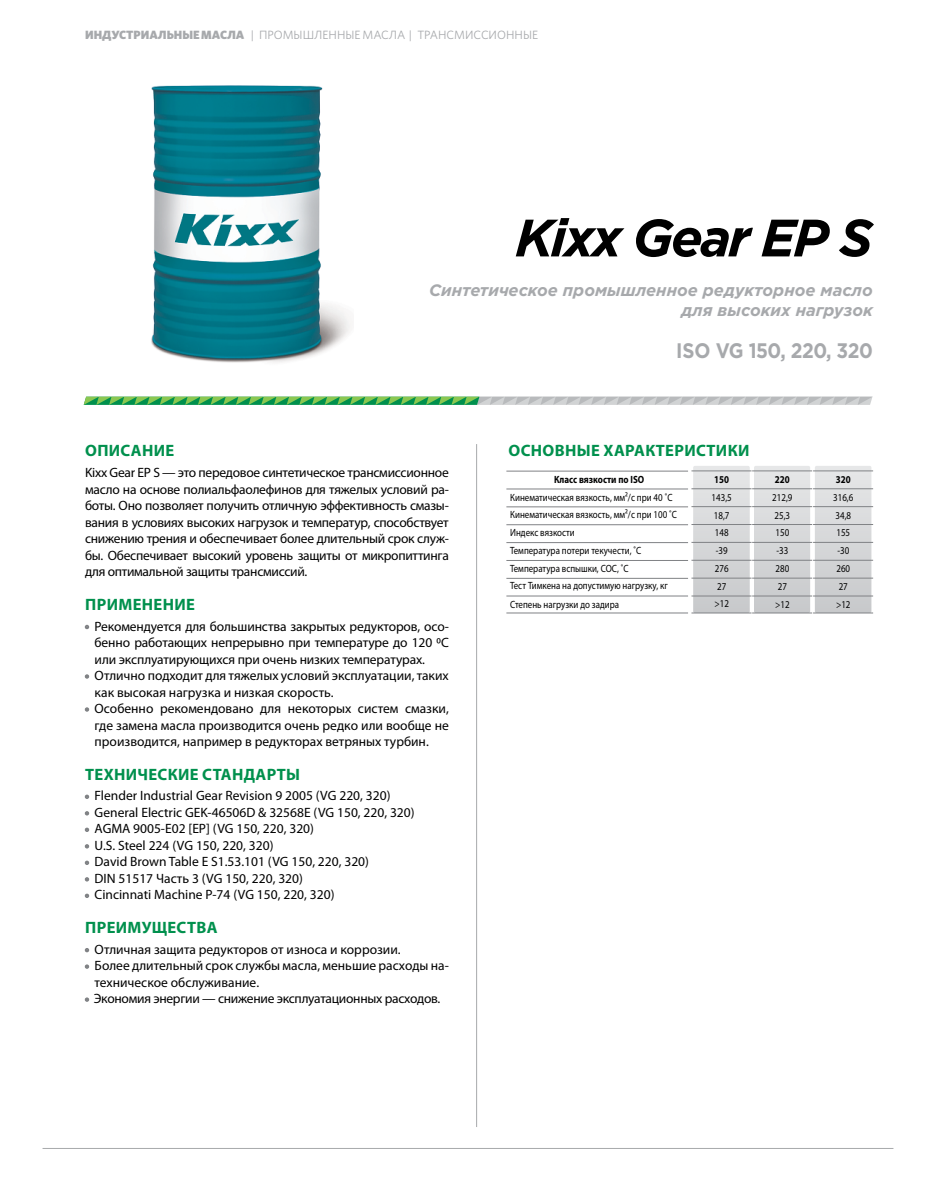
<style>
.page{position:relative;width:936px;height:1191px;background:#fff}
.page>*{position:absolute;margin:0;border:0;box-sizing:border-box;transform-origin:0 0}
.t1{font:italic 700 52.5px "Gotham Pro";letter-spacing:-.05em;color:#000}
.t2{font:700 21px "Gotham Pro";letter-spacing:-.025em;color:#a7a9ac;scale:.9 1}
.t3{font:700 16.5px "Myriad Pro";letter-spacing:.02em;color:#00904d}
.t4{font:italic 700 16.5px/19.8px "Gotham Pro";color:#a7a9ac;text-align:right}
.t5{font:13.5px/16.5px "Myriad Pro";color:#000;text-align:justify}
.t6{font:13.5px "Myriad Pro";letter-spacing:-.02em;color:#000}
.t7{font:12px "Whitney";color:#a7a9ac}
.t8{font:10.5px/17.7px "Myriad Pro";color:#000;text-align:center;scale:.85 1}
.t9{font:700 10.5px "Myriad Pro";color:#000;scale:.85 1}
.s1{font-weight:900}
.s2{color:#808285}
</style>
<div class="page">
<hr style="left:43px;top:1148px;width:850px;height:1px;background:#a7a9ac">
<hr style="left:476px;top:444px;width:1px;height:683px;background:#a7a9ac">
<hr style="left:506px;top:488px;width:182px;height:1px;background:#808285">
<hr style="left:506px;top:471px;width:182px;height:1px;background:#808285">
<hr style="left:506px;top:506px;width:182px;height:1px;background:#808285">
<hr style="left:506px;top:524px;width:182px;height:1px;background:#808285">
<hr style="left:506px;top:542px;width:182px;height:1px;background:#808285">
<hr style="left:506px;top:560px;width:182px;height:1px;background:#808285">
<hr style="left:506px;top:578px;width:182px;height:1px;background:#808285">
<hr style="left:506px;top:595px;width:182px;height:1px;background:#808285">
<hr style="left:506px;top:612px;width:182px;height:1px;background:#808285">
<svg style="left:693px;top:466px;width:178px;height:147px;background:#d7d8da"></svg>
<hr style="left:691px;top:488px;width:60px;height:1px;background:#808285">
<hr style="left:691px;top:470px;width:60px;height:1px;background:#808285">
<hr style="left:691px;top:506px;width:60px;height:1px;background:#808285">
<hr style="left:691px;top:524px;width:60px;height:1px;background:#808285">
<hr style="left:691px;top:542px;width:60px;height:1px;background:#808285">
<hr style="left:691px;top:560px;width:60px;height:1px;background:#808285">
<hr style="left:691px;top:578px;width:60px;height:1px;background:#808285">
<hr style="left:691px;top:595px;width:60px;height:1px;background:#808285">
<hr style="left:691px;top:612px;width:60px;height:1px;background:#808285">
<hr style="left:752px;top:488px;width:60px;height:1px;background:#808285">
<hr style="left:752px;top:470px;width:60px;height:1px;background:#808285">
<hr style="left:752px;top:506px;width:60px;height:1px;background:#808285">
<hr style="left:752px;top:524px;width:60px;height:1px;background:#808285">
<hr style="left:752px;top:542px;width:60px;height:1px;background:#808285">
<hr style="left:752px;top:560px;width:60px;height:1px;background:#808285">
<hr style="left:752px;top:578px;width:60px;height:1px;background:#808285">
<hr style="left:752px;top:595px;width:60px;height:1px;background:#808285">
<hr style="left:752px;top:612px;width:60px;height:1px;background:#808285">
<hr style="left:813px;top:488px;width:60px;height:1px;background:#808285">
<hr style="left:813px;top:470px;width:60px;height:1px;background:#808285">
<hr style="left:813px;top:506px;width:60px;height:1px;background:#808285">
<hr style="left:813px;top:524px;width:60px;height:1px;background:#808285">
<hr style="left:813px;top:542px;width:60px;height:1px;background:#808285">
<hr style="left:813px;top:560px;width:60px;height:1px;background:#808285">
<hr style="left:813px;top:578px;width:60px;height:1px;background:#808285">
<hr style="left:813px;top:595px;width:60px;height:1px;background:#808285">
<hr style="left:813px;top:612px;width:60px;height:1px;background:#808285">
<svg style="left:84px;top:397px;width:788px;height:8px;background:#85b98c"></svg>
<img style="left:151px;top:85px;width:200px;height:278px">
<p class="t7" style="left:85px;top:27px;width:454px"><span class="s1">ИНДУСТРИАЛЬНЫЕ МАСЛА</span> | ПРОМЫШЛЕННЫЕ МАСЛА | ТРАНСМИССИОННЫЕ</p>
<h1 class="t1" style="left:515px;top:207px;width:359px">Kixx Gear EP S</h1>
<p class="t4" style="left:429px;top:280px;width:445px">Синтетическое промышленное редукторное масло для высоких нагрузок</p>
<p class="t3" style="left:85px;top:440px;width:91px">ОПИСАНИЕ</p>
<p class="t5" style="left:85px;top:464px;width:365px">Kixx Gear EP S — это передовое синтетическое трансмиссионное масло на основе полиальфаолефинов для тяжелых условий ра&shy;боты. Оно позволяет получить отличную эффективность смазы&shy;вания в условиях высоких нагрузок и температур, способствует снижению трения и обеспечивает более длительный срок служ&shy;бы. Обеспечивает высокий уровень защиты от микропиттинга для оптимальной защиты трансмиссий.</p>
<p class="t3" style="left:85px;top:593px;width:111px">ПРИМЕНЕНИЕ</p>
<p class="t5" style="left:95px;top:617px;width:356px;text-indent:-10px"><span class="s2">•</span> Рекомендуется для большинства закрытых редукторов, осо&shy;бенно работающих непрерывно при температуре до 120 0С или эксплуатирующихся при очень низких температурах.</p>
<p class="t5" style="left:95px;top:667px;width:356px;text-indent:-10px"><span class="s2">•</span> Отлично подходит для тяжелых условий эксплуатации, таких как высокая нагрузка и низкая скорость.</p>
<p class="t5" style="left:95px;top:700px;width:356px;text-indent:-10px"><span class="s2">•</span> Особенно рекомендовано для некоторых систем смазки, где замена масла производится очень редко или вообще не производится, например в редукторах ветряных турбин.</p>
<p class="t3" style="left:85px;top:763px;width:216px">ТЕХНИЧЕСКИЕ СТАНДАРТЫ</p>
<p class="t5" style="left:85px;top:787px;width:307px"><span class="s2">•</span> Flender Industrial Gear Revision 9 2005 (VG 220, 320)</p>
<p class="t5" style="left:85px;top:804px;width:331px"><span class="s2">•</span> General Electric GEK-46506D &amp; 32568E (VG 150, 220, 320)</p>
<p class="t5" style="left:85px;top:820px;width:230px"><span class="s2">•</span> AGMA 9005-E02 [EP] (VG 150, 220, 320)</p>
<p class="t5" style="left:85px;top:837px;width:190px"><span class="s2">•</span> U.S. Steel 224 (VG 150, 220, 320)</p>
<p class="t5" style="left:85px;top:853px;width:285px"><span class="s2">•</span> David Brown Table E S1.53.101 (VG 150, 220, 320)</p>
<p class="t5" style="left:85px;top:870px;width:219px"><span class="s2">•</span> DIN 51517 Часть 3 (VG 150, 220, 320)</p>
<p class="t5" style="left:85px;top:886px;width:251px"><span class="s2">•</span> Cincinnati Machine P-74 (VG 150, 220, 320)</p>
<p class="t3" style="left:85px;top:916px;width:134px">ПРЕИМУЩЕСТВА</p>
<p class="t5" style="left:85px;top:940px;width:317px"><span class="s2">•</span> Отличная защита редукторов от износа и коррозии.</p>
<p class="t5" style="left:95px;top:957px;width:356px;text-indent:-10px"><span class="s2">•</span> Более длительный срок службы масла, меньшие расходы на&shy;техническое обслуживание.</p>
<p class="t6" style="left:85px;top:990px;width:357px"><span class="s2">•</span> Экономия энергии — снижение эксплуатационных расходов.</p>
<h2 class="t2" style="left:676px;top:339px;width:220px">ISO VG 150, 220, 320</h2>
<p class="t3" style="left:508px;top:440px;width:242px">ОСНОВНЫЕ ХАРАКТЕРИСТИКИ</p>
<p class="t9" style="left:554px;top:472px;width:108px">Класс вязкости по ISO</p>
<p class="t8" style="left:510px;top:488px;width:198px;text-align:left">Кинематическая вязкость, мм2/с при 40 ˚C Кинематическая вязкость, мм2/с при 100 ˚C Индекс вязкости<br>Температура потери текучести, ˚C Температура вспышки, COC, ˚C<br>Тест Тимкена на допустимую нагрузку, кг Степень нагрузки до задира</p>
<p class="t9" style="left:714px;top:473px;width:19px">150</p>
<p class="t8" style="left:711px;top:488px;width:25px">143,5<br>18,7<br>148 -39<br>276<br>27 &gt;12</p>
<p class="t9" style="left:775px;top:473px;width:19px">220</p>
<p class="t8" style="left:772px;top:488px;width:25px">212,9<br>25,3<br>150 -33<br>280<br>27 &gt;12</p>
<p class="t9" style="left:835px;top:473px;width:19px">320</p>
<p class="t8" style="left:833px;top:488px;width:25px">316,6<br>34,8<br>155 -30<br>260<br>27 &gt;12</p>
</div>
